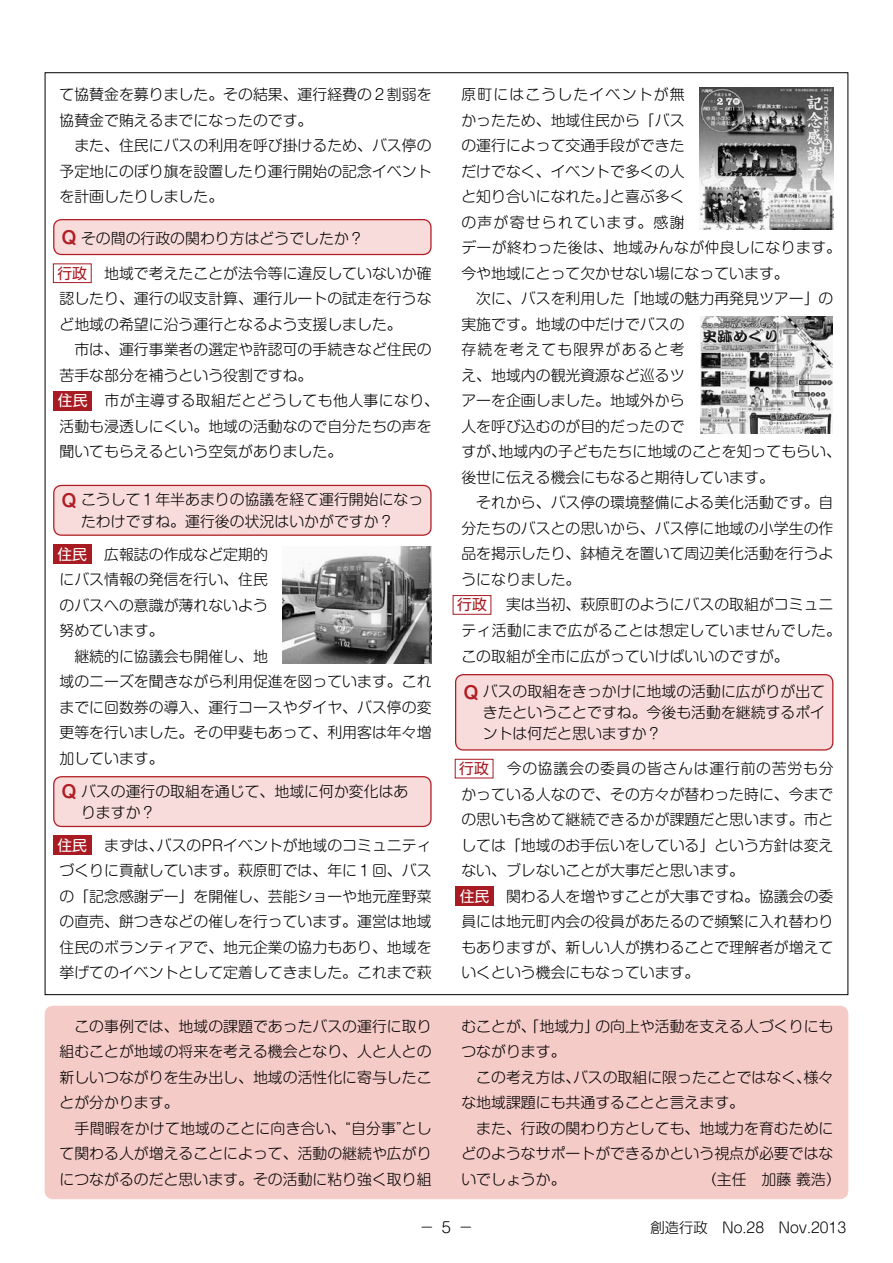
<style>
.page{position:relative;width:893px;height:1263px;background:#fff}
.page>*{position:absolute;margin:0;border:0;box-sizing:border-box;transform-origin:0 0}
.t1{font:300 14.85px/25.5px "Shin M Go Pr 6";color:#000}
.t2{font:14.85px "Shin M Go Pr 6";color:#fff}
.t3{font:14.85px "Shin M Go Pr 6";color:#a81b22}
.t4{font:300 14.4px "Shin M Go Pr 6";color:#000}
.s1{font-family:"Shin M Go Pr 6 De";font-weight:700;font-size:16.95px;color:#b11d25}
</style>
<div class="page">
<div style="left:45px;top:1006px;width:803px;height:193px;background:#f5cbc8;border-radius:9px"></div>
<div style="left:54px;top:220px;width:377px;height:34px;background:#f8dcdb;border-radius:8px"></div>
<div style="left:53px;top:219px;width:379px;height:36px;border:1px solid #b11d25;border-radius:8px"></div>
<div style="left:54px;top:391px;width:38px;height:19px;background:#a81b22"></div>
<div style="left:53px;top:264px;width:38px;height:19px;border:1px solid #a81b22"></div>
<div style="left:54px;top:485px;width:377px;height:50px;background:#f8dcdb;border-radius:8px"></div>
<div style="left:53px;top:485px;width:379px;height:51px;border:1px solid #b11d25;border-radius:8px"></div>
<div style="left:54px;top:777px;width:377px;height:49px;background:#f8dcdb;border-radius:8px"></div>
<div style="left:53px;top:776px;width:379px;height:51px;border:1px solid #b11d25;border-radius:8px"></div>
<div style="left:455px;top:887px;width:39px;height:19px;background:#a81b22"></div>
<div style="left:453px;top:595px;width:38px;height:19px;border:1px solid #a81b22"></div>
<img style="left:283px;top:546px;width:149px;height:117px">
<img style="left:700px;top:87px;width:133px;height:142px">
<img style="left:700px;top:317px;width:132px;height:117px">
<div style="left:53px;top:544px;width:38px;height:19px;background:#a81b22"></div>
<div style="left:53px;top:836px;width:38px;height:19px;background:#a81b22"></div>
<div style="left:456px;top:675px;width:377px;height:75px;background:#f8dcdb;border-radius:8px"></div>
<div style="left:455px;top:674px;width:378px;height:76px;border:1px solid #b11d25;border-radius:8px"></div>
<div style="left:455px;top:759px;width:38px;height:19px;border:1px solid #a81b22"></div>
<p class="t1" style="left:60px;top:81px;width:374px">て協賛金を募りました。その結果、運行経費の２割弱を協賛金で賄えるまでになったのです。<br>　また、住民にバスの利用を呼び掛けるため、バス停の予定地にのぼり旗を設置したり運行開始の記念イベントを計画したりしました。</p>
<p class="t1" style="left:62px;top:225px;width:304px"><span class="s1">Q</span> その間の行政の関わり方はどうでしたか？</p>
<p class="t1" style="left:60px;top:260px;width:381px">　　　地域で考えたことが法令等に違反していないか確認したり、運行の収支計算、運行ルートの試走を行うなど地域の希望に沿う運行となるよう支援しました。<br>　市は、運行事業者の選定や許認可の手続きなど住民の苦手な部分を補うという役割ですね。<br>　　　市が主導する取組だとどうしても他人事になり、活動も浸透しにくい。地域の活動なので自分たちの声を聞いてもらえるという空気がありました。</p>
<p class="t3" style="left:57px;top:261px;width:31px">行政</p>
<p class="t2" style="left:58px;top:389px;width:31px">住民</p>
<p class="t1" style="left:81px;top:488px;width:344px;line-height:21.3px;text-indent:-19px"><span class="s1">Q</span> こうして１年半あまりの協議を経て運行開始になったわけですね。運行後の状況はいかがですか？</p>
<p class="t1" style="left:60px;top:540px;width:374px">　　　広報誌の作成など定期的<br>にバス情報の発信を行い、住民<br>のバスへの意識が薄れないよう<br>努めています。<br>　継続的に協議会も開催し、地<br>域のニーズを聞きながら利用促進を図っています。これまでに回数券の導入、運行コースやダイヤ、バス停の変更等を行いました。その甲斐もあって、利用客は年々増加しています。</p>
<p class="t2" style="left:57px;top:542px;width:31px">住民</p>
<p class="t1" style="left:81px;top:779px;width:329px;line-height:21.3px;text-indent:-19px"><span class="s1">Q</span> バスの運行の取組を通じて、地域に何か変化はありますか？</p>
<p class="t1" style="left:60px;top:832px;width:374px;text-align:justify">　　　まずは、バスのPRイベントが地域のコミュニティづくりに貢献しています。萩原町では、年に１回、バスの「記念感謝デー」を開催し、芸能ショーや地元産野菜の直売、餅つきなどの催しを行っています。運営は地域住民のボランティアで、地元企業の協力もあり、地域を挙げてのイベントとして定着してきました。これまで萩</p>
<p class="t2" style="left:57px;top:833px;width:31px">住民</p>
<p class="t1" style="left:461px;top:81px;width:381px">原町にはこうしたイベントが無<br>かったため、地域住民から「バス<br>の運行によって交通手段ができた<br>だけでなく、イベントで多くの人<br>と知り合いになれた。」と喜ぶ多く<br>の声が寄せられています。感謝<br>デーが終わった後は、地域みんなが仲良しになります。今や地域にとって欠かせない場になっています。<br>　次に、バスを利用した「地域の魅力再発見ツアー」の実施です。地域の中だけでバスの<br>存続を考えても限界があると考<br>え、地域内の観光資源など巡るツ<br>アーを企画しました。地域外から<br>人を呼び込むのが目的だったので<br>すが、地域内の子どもたちに地域のことを知ってもらい、後世に伝える機会にもなると期待しています。<br>　それから、バス停の環境整備による美化活動です。自分たちのバスとの思いから、バス停に地域の小学生の作品を掲示したり、鉢植えを置いて周辺美化活動を行うようになりました。<br>　　　実は当初、萩原町のようにバスの取組がコミュニティ活動にまで広がることは想定していませんでした。この取組が全市に広がっていけばいいのですが。</p>
<p class="t3" style="left:457px;top:593px;width:31px">行政</p>
<p class="t1" style="left:483px;top:680px;width:344px;line-height:21.3px;text-align:justify;text-indent:-19px"><span class="s1">Q</span> バスの取組をきっかけに地域の活動に広がりが出てきたということですね。今後も活動を継続するポイントは何だと思いますか？</p>
<p class="t3" style="left:459px;top:757px;width:31px">行政</p>
<p class="t1" style="left:461px;top:755px;width:374px">　　　今の協議会の委員の皆さんは運行前の苦労も分かっている人なので、その方々が替わった時に、今までの思いも含めて継続できるかが課題だと思います。市としては「地域のお手伝いをしている」という方針は変えない、ブレないことが大事だと思います。<br>　　　関わる人を増やすことが大事ですね。協議会の委員には地元町内会の役員があたるので頻繁に入れ替わりもありますが、新しい人が携わることで理解者が増えていくという機会にもなっています。</p>
<p class="t2" style="left:460px;top:884px;width:31px">住民</p>
<p class="t1" style="left:60px;top:1012px;width:374px">　この事例では、地域の課題であったバスの運行に取り組むことが地域の将来を考える機会となり、人と人との新しいつながりを生み出し、地域の活性化に寄与したことが分かります。<br>　手間暇をかけて地域のことに向き合い、“自分事”として関わる人が増えることによって、活動の継続や広がりにつながるのだと思います。その活動に粘り強く取り組</p>
<p class="t1" style="left:461px;top:1012px;width:374px">むことが、「地域力」の向上や活動を支える人づくりにもつながります。<br>　この考え方は、バスの取組に限ったことではなく、様々な地域課題にも共通することと言えます。<br>　また、行政の関わり方としても、地域力を育むためにどのようなサポートができるかという視点が必要ではないでしょうか。</p>
<p class="t1" style="left:702px;top:1165px;width:140px">（主任　加藤 義浩）</p>
<p class="t1" style="left:420px;top:1213px;width:55px">− 5 −</p>
<p class="t4" style="left:650px;top:1215px;width:197px">創造行政　No.28　Nov.2013</p>
</div>
